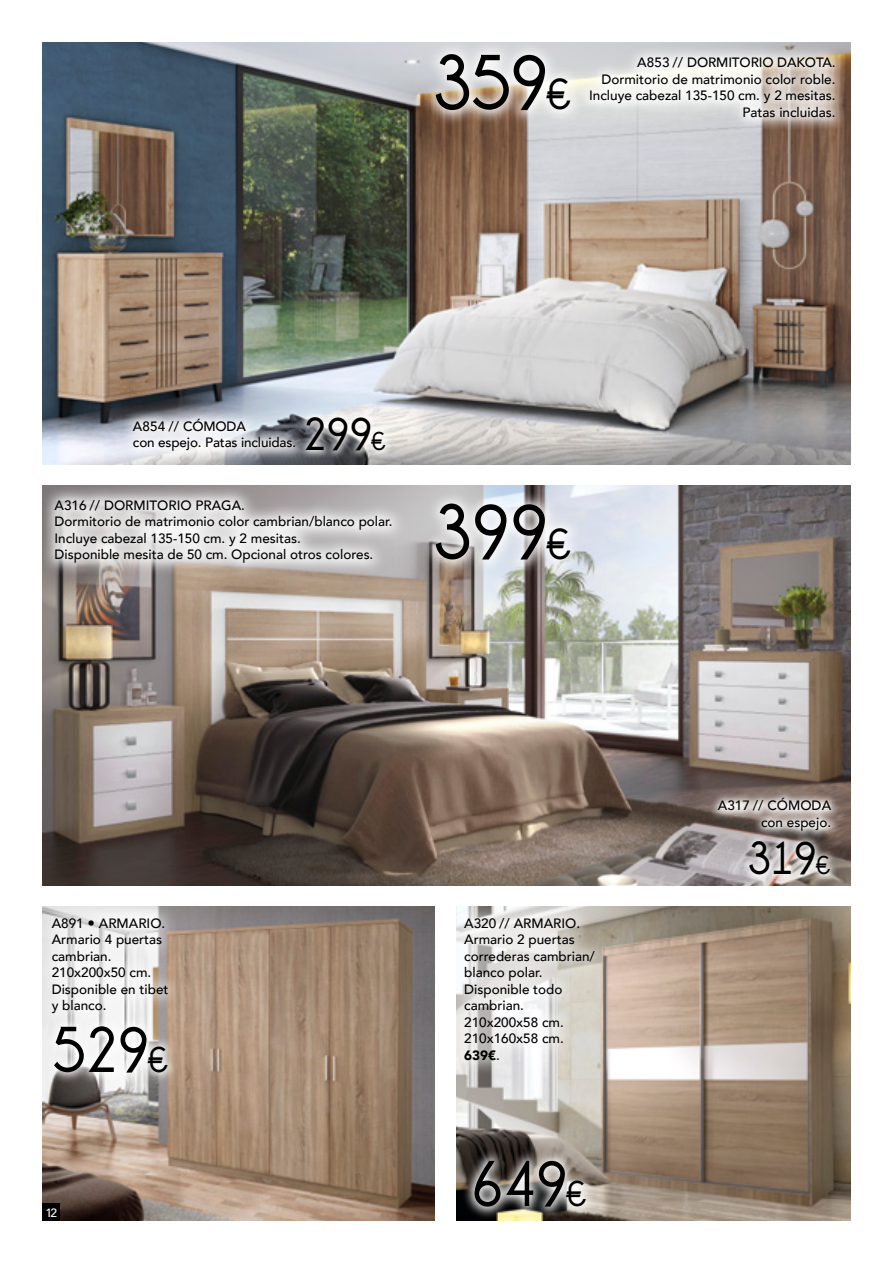
<style>
.page{position:relative;width:893px;height:1263px;background:#fff}
.page>*{position:absolute;margin:0;border:0;box-sizing:border-box;transform-origin:0 0}
.t1{font:700 78.6px "Champagne&Limousines";letter-spacing:-.05em;color:#000}
.t2{font:700 65.1px "Champagne&Limousines";letter-spacing:-.05em;color:#000}
.t3{font:700 46.8px "Champagne&Limousines";letter-spacing:-.05em;color:#000}
.t4{font:500 13.5px/16.5px "Avenir";color:#000}
.t5{font:500 12px "Avenir";color:#fff}
.s1{font-size:44.4px}
.s2{font-size:26.4px}
.s3{font-size:36.75px}
.s4{font-weight:900}
</style>
<div class="page">
<img style="left:43px;top:906px;width:392px;height:314px">
<div style="left:37px;top:902px;width:146px;height:127px;background:#fff;opacity:.7"></div>
<svg style="left:42px;top:1014px;width:137px;height:71px"></svg>
<img style="left:43px;top:43px;width:807px;height:421px">
<img style="left:456px;top:906px;width:394px;height:314px">
<div style="left:449px;top:902px;width:161px;height:174px;background:#fff;opacity:.7"></div>
<img style="left:43px;top:486px;width:807px;height:399px">
<svg style="left:42px;top:485px;width:365px;height:93px;background:#cac6c6"></svg>
<svg style="left:709px;top:788px;width:131px;height:51px;background:#a89d99"></svg>
<div style="left:43px;top:1203px;width:17px;height:17px;background:#000"></div>
<svg style="left:576px;top:44px;width:272px;height:86px"></svg>
<svg style="left:120px;top:405px;width:188px;height:59px"></svg>
<svg style="left:421px;top:42px;width:164px;height:83px"></svg>
<svg style="left:421px;top:489px;width:163px;height:85px"></svg>
<svg style="left:297px;top:408px;width:97px;height:51px"></svg>
<svg style="left:741px;top:832px;width:97px;height:51px;background:#b7afad"></svg>
<svg style="left:462px;top:1148px;width:135px;height:71px;background:#8d8882"></svg>
<svg style="left:89px;top:920px;width:5px;height:5px"></svg>
<p class="t1" style="left:431px;top:39px;width:141px">359<span class="s1">€</span></p>
<p class="t4" style="left:637px;top:54px;width:200px">A853 // DORMITORIO DAKOTA.</p>
<p class="t4" style="left:601px;top:70px;width:236px">Dormitorio de matrimonio color roble.</p>
<p class="t4" style="left:589px;top:87px;width:248px">Incluye cabezal 135-150 cm. y 2 mesitas.</p>
<p class="t4" style="left:743px;top:103px;width:95px">Patas incluidas.</p>
<p class="t4" style="left:133px;top:417px;width:115px">A854 // CÓMODA</p>
<p class="t4" style="left:133px;top:434px;width:165px">con espejo. Patas incluidas.</p>
<p class="t3" style="left:302px;top:408px;width:85px">299<span class="s2">€</span></p>
<p class="t4" style="left:55px;top:496px;width:192px">A316 // DORMITORIO PRAGA.</p>
<p class="t4" style="left:55px;top:512px;width:340px">Dormitorio de matrimonio color cambrian/blanco polar.<br>Incluye cabezal 135-150 cm. y 2 mesitas.</p>
<p class="t4" style="left:55px;top:545px;width:320px">Disponible mesita de 50 cm. Opcional otros colores.</p>
<p class="t1" style="left:431px;top:488px;width:141px">399<span class="s1">€</span></p>
<p class="t4" style="left:52px;top:914px;width:115px">A891 ARMARIO.<br>Armario 4 puertas</p>
<p class="t4" style="left:52px;top:947px;width:61px">cambrian.</p>
<p class="t4" style="left:52px;top:963px;width:101px">210x200x50 cm.</p>
<p class="t4" style="left:52px;top:980px;width:118px">Disponible en tibet</p>
<p class="t4" style="left:52px;top:996px;width:56px">y blanco.</p>
<p class="t2" style="left:51px;top:1013px;width:118px">529<span class="s3">€</span></p>
<p class="t5" style="left:45px;top:1202px;width:13px">12</p>
<p class="t4" style="left:464px;top:914px;width:117px">A320 // ARMARIO.</p>
<p class="t4" style="left:464px;top:930px;width:132px">Armario 2 puertas correderas cambrian/ blanco polar.</p>
<p class="t4" style="left:464px;top:980px;width:100px">Disponible todo cambrian.</p>
<p class="t4" style="left:464px;top:1013px;width:101px">210x200x58 cm.</p>
<p class="t4" style="left:464px;top:1029px;width:101px">210x160x58 cm.<br><span class="s4">639€</span>.</p>
<p class="t2" style="left:470px;top:1147px;width:117px">649<span class="s3">€</span></p>
<p class="t4" style="left:718px;top:796px;width:115px">A317 // CÓMODA</p>
<p class="t4" style="left:761px;top:813px;width:72px">con espejo.</p>
<p class="t3" style="left:747px;top:832px;width:85px">319<span class="s2">€</span></p>
</div>
